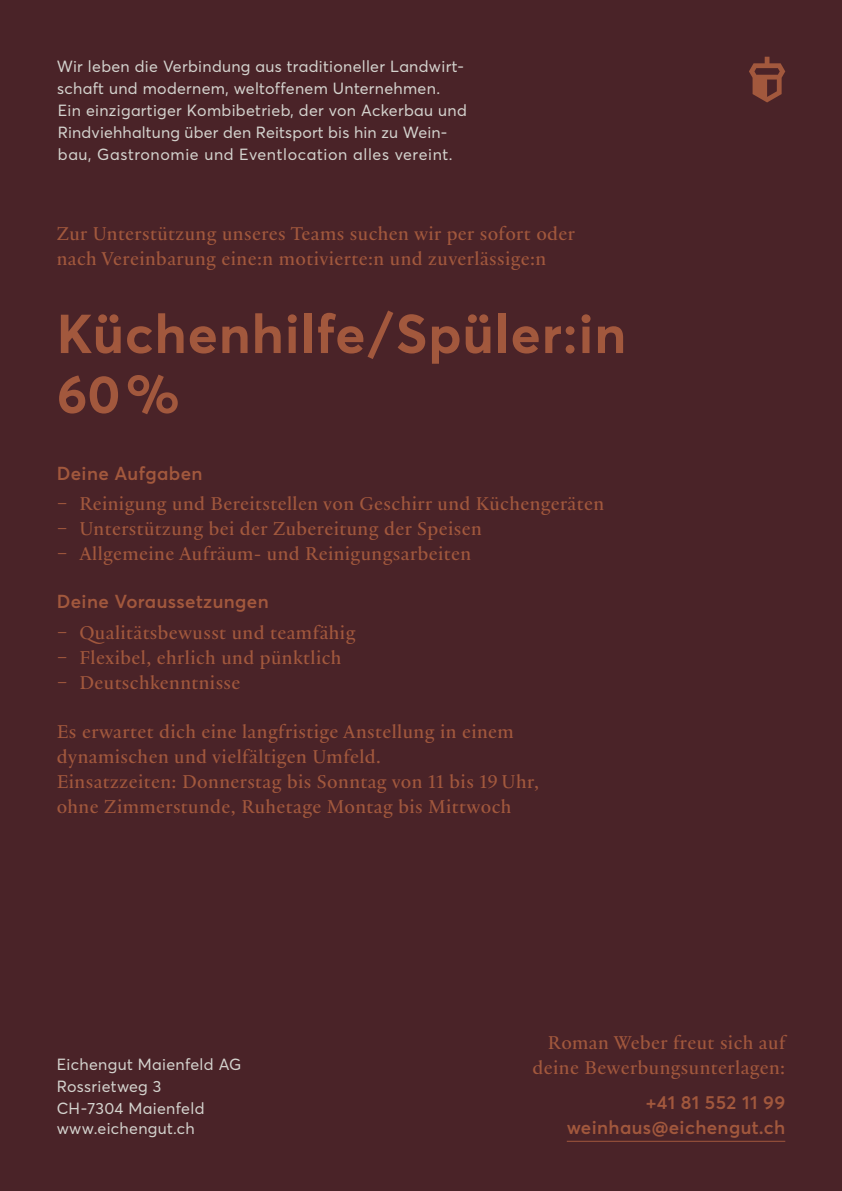
<style>
.page{position:relative;width:842px;height:1191px;background:#4a2328}
.page>*{position:absolute;margin:0;border:0;box-sizing:border-box;transform-origin:0 0}
.t1{font:700 54px "Averta";letter-spacing:.02em;color:#a2583d}
.t2{font:700 53px "Averta";color:#a2583d}
.t3{font:20px/25px "Practice";letter-spacing:.02em;color:#a2583d}
.t4{font:600 18.6px "Averta";letter-spacing:.02em;color:#a2583d}
.t5{font:16px/22px "Averta";letter-spacing:.02em;color:#d4d3ce}
.s1{font-style:inherit}
</style>
<div class="page">
<svg style="left:749px;top:57px;width:36px;height:45px"></svg>
<hr style="left:567px;top:1140px;width:218px;height:1px;background:#a2583d">
<p class="t5" style="left:57px;top:55px;width:411px">Wir leben die Verbindung aus traditioneller Landwirt&shy;schaft und modernem, weltoffenem Unternehmen.<br>Ein einzigartiger Kombibetrieb, der von Ackerbau und Rindviehhaltung über den Reitsport bis hin zu Wein&shy;bau, Gastronomie und Eventlocation alles vereint.</p>
<p class="t3" style="left:57px;top:220px;width:520px">Zur Unterstützung unseres Teams suchen wir per sofort oder nach Vereinbarung eine:n motivierte:n und zuverlässige:n</p>
<p class="t1" style="left:57px;top:296px;width:571px">Küchenhilfe/Spüler:in</p>
<p class="t2" style="left:57px;top:357px;width:125px">60%</p>
<p class="t4" style="left:57px;top:460px;width:147px">Deine Aufgaben</p>
<p class="t3" style="left:57px;top:491px;width:549px"><span class="s1">−</span> Reinigung und Bereitstellen von Geschirr und Küchengeräten</p>
<p class="t3" style="left:57px;top:516px;width:427px"><span class="s1">−</span> Unterstützung bei der Zubereitung der Speisen</p>
<p class="t3" style="left:57px;top:541px;width:416px"><span class="s1">−</span> Allgemeine Aufräum- und Reinigungsarbeiten</p>
<p class="t4" style="left:57px;top:588px;width:214px">Deine Voraussetzungen</p>
<p class="t3" style="left:57px;top:619px;width:300px"><span class="s1">−</span> Qualitätsbewusst und teamfähig</p>
<p class="t3" style="left:57px;top:644px;width:286px"><span class="s1">−</span> Flexibel, ehrlich und pünktlich</p>
<p class="t3" style="left:57px;top:669px;width:185px"><span class="s1">−</span> Deutschkenntnisse</p>
<p class="t3" style="left:57px;top:718px;width:484px">Es erwartet dich eine langfristige Anstellung in einem dynamischen und vielfältigen Umfeld.<br>Einsatzzeiten: Donnerstag bis Sonntag von 11 bis 19 Uhr, ohne Zimmerstunde, Ruhetage Montag bis Mittwoch</p>
<p class="t5" style="left:57px;top:1052px;width:186px">Eichengut Maienfeld AG<br>Rossrietweg 3</p>
<p class="t5" style="left:57px;top:1097px;width:149px">CH-7304 Maienfeld</p>
<p class="t5" style="left:57px;top:1117px;width:140px">www.eichengut.ch</p>
<p class="t3" style="left:533px;top:1029px;width:254px;text-align:right">Roman Weber freut sich auf deine Bewerbungsunterlagen:</p>
<p class="t4" style="left:646px;top:1089px;width:141px">+41 81 552 11 99</p>
<p class="t4" style="left:567px;top:1114px;width:220px">weinhaus@eichengut.ch</p>
</div>
